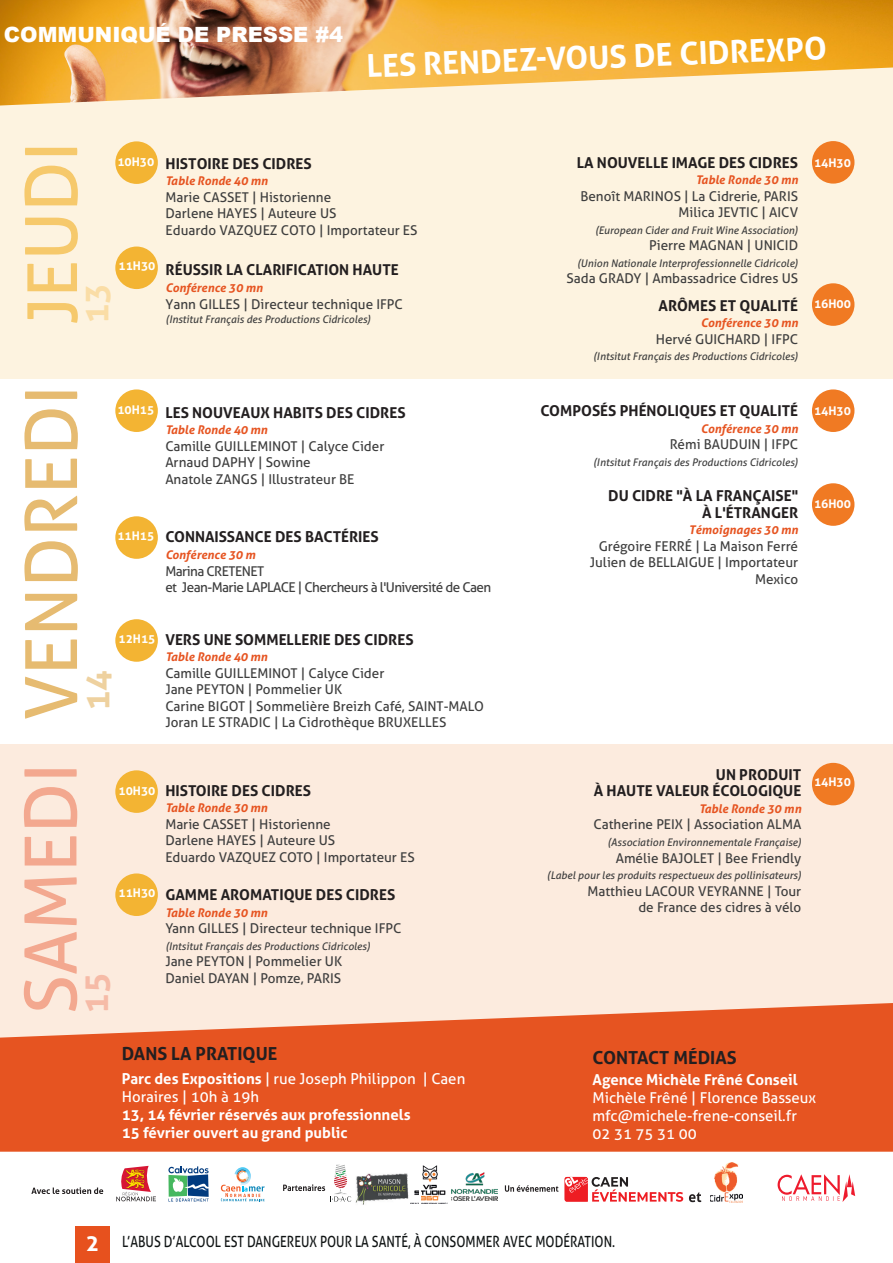
<style>
.page{position:relative;width:893px;height:1263px;background:#fff}
.page>*{position:absolute;margin:0;border:0;box-sizing:border-box;transform-origin:0 0}
.t1{font:72px "Aller";color:#e6bb71}
.t2{font:72px "Aller";color:#f3a88f}
.t3{font:72px "Aller";color:#f6c96c}
.t4{font:700 34.5px "Aller";color:#fadda6}
.t5{font:700 34.5px "Aller";color:#eed19f}
.t6{font:700 34.5px "Aller";color:#f6bba7}
.t7{font:700 31.5px "Aller";color:#fff}
.t8{font:900 21px "Arial";color:#fff}
.t9{font:700 18px "Aller";color:#231f20}
.t10{font:15.45px "Aller";color:#101414;scale:.81 1}
.t11{font:700 15px "Aller";color:#231f20}
.t12{font:15px "Aller";color:#fff}
.t13{font:700 15px "Aller";color:#fff}
.t14{font:13.5px/16.5px "Aller";color:#3e3e3e}
.t15{font:13.5px/16.2px "Aller";letter-spacing:-.04em;color:#3e3e3e}
.t16{font:italic 700 12px "Aller";color:#e65421}
.t17{font:700 12px "Aller";color:#fff}
.t18{font:italic 10.5px "Aller";color:#3e3e3e}
.s1{font-size:69px}
.s2{font-size:13.5px;color:#fff}
.s3{font-weight:700}
.s4{font-weight:700;font-size:22.5px;color:#fff}
</style>
<div class="page">
<div style="left:75px;top:1227px;width:34px;height:36px;background:#e7511e"></div>
<div style="left:0;top:744px;width:893px;height:328px;background:#fcebde"></div>
<div style="left:0;top:52px;width:893px;height:327px;background:#fdf3e0"></div>
<svg style="left:0;top:1003px;width:893px;height:149px;background:#e86537"></svg>
<img style="left:0;top:0;width:893px;height:106px">
<svg style="left:31px;top:1187px;width:72px;height:7px"></svg>
<svg style="left:116px;top:1166px;width:40px;height:35px"></svg>
<svg style="left:168px;top:1166px;width:41px;height:35px"></svg>
<svg style="left:565px;top:1177px;width:118px;height:25px"></svg>
<img style="left:710px;top:1162px;width:32px;height:40px">
<svg style="left:689px;top:1192px;width:12px;height:10px"></svg>
<svg style="left:505px;top:1185px;width:53px;height:7px"></svg>
<svg style="left:778px;top:1174px;width:77px;height:28px"></svg>
<svg style="left:221px;top:1167px;width:44px;height:34px"></svg>
<img style="left:355px;top:1173px;width:54px;height:32px">
<svg style="left:283px;top:1165px;width:68px;height:37px"></svg>
<img style="left:410px;top:1165px;width:37px;height:39px">
<img style="left:420px;top:1165px;width:1px;height:39px">
<img style="left:452px;top:1172px;width:45px;height:28px">
<div style="left:115px;top:141px;width:43px;height:43px;background:#f3b433;border-radius:50%"></div>
<div style="left:115px;top:389px;width:43px;height:43px;background:#f3b433;border-radius:50%"></div>
<div style="left:115px;top:516px;width:43px;height:43px;background:#f3b433;border-radius:50%"></div>
<div style="left:115px;top:619px;width:43px;height:43px;background:#f3b433;border-radius:50%"></div>
<div style="left:115px;top:247px;width:43px;height:42px;background:#f3b433;border-radius:50%"></div>
<div style="left:812px;top:141px;width:42px;height:43px;background:#f07a23;border-radius:50%"></div>
<div style="left:812px;top:283px;width:42px;height:43px;background:#f07a23;border-radius:50%"></div>
<div style="left:812px;top:389px;width:42px;height:43px;background:#f07a23;border-radius:50%"></div>
<div style="left:812px;top:483px;width:42px;height:43px;background:#f07a23;border-radius:50%"></div>
<div style="left:115px;top:770px;width:43px;height:43px;background:#f3b433;border-radius:50%"></div>
<div style="left:115px;top:873px;width:43px;height:43px;background:#f3b433;border-radius:50%"></div>
<div style="left:812px;top:763px;width:42px;height:42px;background:#f07a23;border-radius:50%"></div>
<p class="t8" style="left:4px;top:19px;width:341px">COMMUNIQUÉ DE PRESSE #4</p>
<p class="t7" style="left:366px;top:46px;width:462px;rotate:-2deg">LES RENDEZ-VOUS DE CIDREXPO</p>
<p class="t3" style="left:8px;top:325px;width:185px;rotate:-90deg"><span class="s1">JE</span>UDI</p>
<p class="t17" style="left:117px;top:154px;width:38px">10H30</p>
<p class="t17" style="left:119px;top:258px;width:38px">11H30</p>
<p class="t4" style="left:75px;top:324px;width:43px;rotate:-90deg">13</p>
<p class="t11" style="left:166px;top:154px;width:148px">HISTOIRE DES CIDRES</p>
<p class="t16" style="left:166px;top:174px;width:104px">Table Ronde 40 mn</p>
<p class="t14" style="left:166px;top:189px;width:254px">Marie CASSET | Historienne<br>Darlene HAYES | Auteure US<br>Eduardo VAZQUEZ COTO | Importateur ES</p>
<p class="t11" style="left:166px;top:260px;width:235px">RÉUSSIR LA CLARIFICATION HAUTE</p>
<p class="t16" style="left:166px;top:280px;width:99px">Conférence 30 mn</p>
<p class="t14" style="left:166px;top:296px;width:239px">Yann GILLES | Directeur technique IFPC</p>
<p class="t18" style="left:166px;top:313px;width:207px">(Institut Français des Productions Cidricoles)</p>
<p class="t1" style="left:8px;top:720px;width:337px;rotate:-90deg">VENDREDI</p>
<p class="t17" style="left:117px;top:402px;width:38px">10H15</p>
<p class="t17" style="left:117px;top:528px;width:38px">11H15</p>
<p class="t17" style="left:119px;top:631px;width:38px">12H15</p>
<p class="t5" style="left:76px;top:711px;width:43px;rotate:-90deg">14</p>
<p class="t11" style="left:165px;top:403px;width:242px">LES NOUVEAUX HABITS DES CIDRES</p>
<p class="t16" style="left:165px;top:423px;width:104px">Table Ronde 40 mn</p>
<p class="t14" style="left:165px;top:438px;width:221px">Camille GUILLEMINOT | Calyce Cider<br>Arnaud DAPHY | Sowine<br>Anatole ZANGS | Illustrateur BE</p>
<p class="t11" style="left:165px;top:528px;width:215px">CONNAISSANCE DES BACTÉRIES</p>
<p class="t16" style="left:165px;top:548px;width:100px">Conférence 30 m<span class="s2">n</span></p>
<p class="t15" style="left:165px;top:563px;width:328px">Marina CRETENET<br>et Jean-Marie LAPLACE | Chercheurs à l'Université de Caen</p>
<p class="t11" style="left:165px;top:630px;width:250px">VERS UNE SOMMELLERIE DES CIDRES</p>
<p class="t16" style="left:165px;top:649px;width:104px">Table Ronde 40 mn</p>
<p class="t14" style="left:165px;top:665px;width:320px">Camille GUILLEMINOT | Calyce Cider<br>Jane PEYTON | Pommelier UK<br>Carine BIGOT | Sommelière Breizh Café, SAINT-MALO Joran LE STRADIC | La Cidrothèque BRUXELLES</p>
<p class="t2" style="left:7px;top:1014px;width:253px;rotate:-90deg">SAMEDI</p>
<p class="t6" style="left:75px;top:1014px;width:43px;rotate:-90deg">15</p>
<p class="t17" style="left:119px;top:783px;width:38px">10H30</p>
<p class="t17" style="left:119px;top:885px;width:38px">11H30</p>
<p class="t11" style="left:165px;top:781px;width:147px">HISTOIRE DES CIDRES</p>
<p class="t16" style="left:165px;top:801px;width:104px">Table Ronde 30 mn</p>
<p class="t14" style="left:165px;top:816px;width:167px">Marie CASSET | Historienne</p>
<p class="t14" style="left:165px;top:832px;width:171px">Darlene HAYES | Auteure US</p>
<p class="t14" style="left:165px;top:849px;width:251px">Eduardo VAZQUEZ COTO | Importateur ES</p>
<p class="t11" style="left:165px;top:885px;width:232px">GAMME AROMATIQUE DES CIDRES</p>
<p class="t16" style="left:165px;top:905px;width:104px">Table Ronde 30 mn</p>
<p class="t14" style="left:165px;top:920px;width:238px">Yann GILLES | Directeur technique IFPC</p>
<p class="t18" style="left:165px;top:939px;width:206px">(Intsitut Français des Productions Cidricoles)</p>
<p class="t14" style="left:165px;top:953px;width:178px">Jane PEYTON | Pommelier UK</p>
<p class="t14" style="left:165px;top:969px;width:177px">Daniel DAYAN | Pomze, PARIS</p>
<p class="t9" style="left:122px;top:1043px;width:157px">DANS LA PRATIQUE</p>
<p class="t12" style="left:122px;top:1070px;width:345px"><span class="s3">Parc des Expositions</span> | rue Joseph Philippon | Caen</p>
<p class="t12" style="left:122px;top:1088px;width:139px">Horaires | 10h à 19h</p>
<p class="t13" style="left:122px;top:1105px;width:290px">13, 14 février réservés aux professionnels</p>
<p class="t13" style="left:122px;top:1123px;width:227px">15 février ouvert au grand public</p>
<p class="t11" style="left:577px;top:153px;width:223px">LA NOUVELLE IMAGE DES CIDRES</p>
<p class="t16" style="left:696px;top:172px;width:104px">Table Ronde 30 mn</p>
<p class="t14" style="left:580px;top:188px;width:219px">Benoît MARINOS | La Cidrerie, PARIS</p>
<p class="t14" style="left:679px;top:204px;width:121px">Milica JEVTIC | AICV</p>
<p class="t18" style="left:595px;top:224px;width:204px">(European Cider and Fruit Wine Association)</p>
<p class="t14" style="left:649px;top:237px;width:150px">Pierre MAGNAN | UNICID</p>
<p class="t18" style="left:577px;top:257px;width:223px">(Union Nationale Interprofessionnelle Cidricole)</p>
<p class="t14" style="left:567px;top:270px;width:233px">Sada GRADY | Ambassadrice Cidres US</p>
<p class="t11" style="left:658px;top:296px;width:141px">ARÔMES ET QUALITÉ</p>
<p class="t16" style="left:701px;top:315px;width:99px">Conférence 30 mn</p>
<p class="t14" style="left:656px;top:331px;width:144px">Hervé GUICHARD | IFPC</p>
<p class="t18" style="left:593px;top:350px;width:206px">(Intsitut Français des Productions Cidricoles)</p>
<p class="t11" style="left:540px;top:402px;width:259px">COMPOSÉS PHÉNOLIQUES ET QUALITÉ</p>
<p class="t16" style="left:701px;top:421px;width:99px">Conférence 30 mn</p>
<p class="t14" style="left:670px;top:436px;width:130px">Rémi BAUDUIN | IFPC</p>
<p class="t18" style="left:593px;top:456px;width:206px">(Intsitut Français des Productions Cidricoles)</p>
<p class="t11" style="left:608px;top:487px;width:191px">DU CIDRE "À LA FRANÇAISE"</p>
<p class="t11" style="left:702px;top:503px;width:98px">À L'ÉTRANGER</p>
<p class="t16" style="left:689px;top:523px;width:111px">Témoignages 30 mn</p>
<p class="t14" style="left:599px;top:538px;width:201px">Grégoire FERRÉ | La Maison Ferré</p>
<p class="t14" style="left:590px;top:554px;width:210px">Julien de BELLAIGUE | Importateur</p>
<p class="t14" style="left:755px;top:571px;width:45px">Mexico</p>
<p class="t17" style="left:814px;top:155px;width:38px">14H30</p>
<p class="t17" style="left:814px;top:296px;width:38px">16H00</p>
<p class="t17" style="left:814px;top:403px;width:38px">14H30</p>
<p class="t17" style="left:814px;top:496px;width:38px">16H00</p>
<p class="t11" style="left:716px;top:765px;width:87px">UN PRODUIT</p>
<p class="t11" style="left:594px;top:782px;width:209px">À HAUTE VALEUR ÉCOLOGIQUE</p>
<p class="t16" style="left:699px;top:801px;width:104px">Table Ronde 30 mn</p>
<p class="t14" style="left:594px;top:816px;width:209px">Catherine PEIX | Association ALMA</p>
<p class="t18" style="left:607px;top:836px;width:195px">(Association Environnementale Française)</p>
<p class="t14" style="left:616px;top:849px;width:187px">Amélie BAJOLET | Bee Friendly</p>
<p class="t18" style="left:547px;top:869px;width:256px">(Label pour les produits respectueux des pollinisateurs)</p>
<p class="t14" style="left:587px;top:882px;width:215px">Matthieu LACOUR VEYRANNE | Tour</p>
<p class="t14" style="left:638px;top:899px;width:164px">de France des cidres à vélo</p>
<p class="t17" style="left:814px;top:774px;width:38px">14H30</p>
<p class="t9" style="left:592px;top:1046px;width:146px">CONTACT MÉDIAS</p>
<p class="t13" style="left:592px;top:1070px;width:207px">Agence Michèle Frêné Conseil</p>
<p class="t12" style="left:592px;top:1088px;width:225px">Michèle Frêné | Florence Basseux</p>
<p class="t12" style="left:592px;top:1106px;width:206px">mfc@michele-frene-conseil.fr</p>
<p class="t12" style="left:592px;top:1124px;width:106px">02 31 75 31 00</p>
<p class="t10" style="left:86px;top:1232px;width:655px"><span class="s4">2</span> L’ABUS D’ALCOOL EST DANGEREUX POUR LA SANTÉ, À CONSOMMER AVEC MODÉRATION.</p>
</div>
